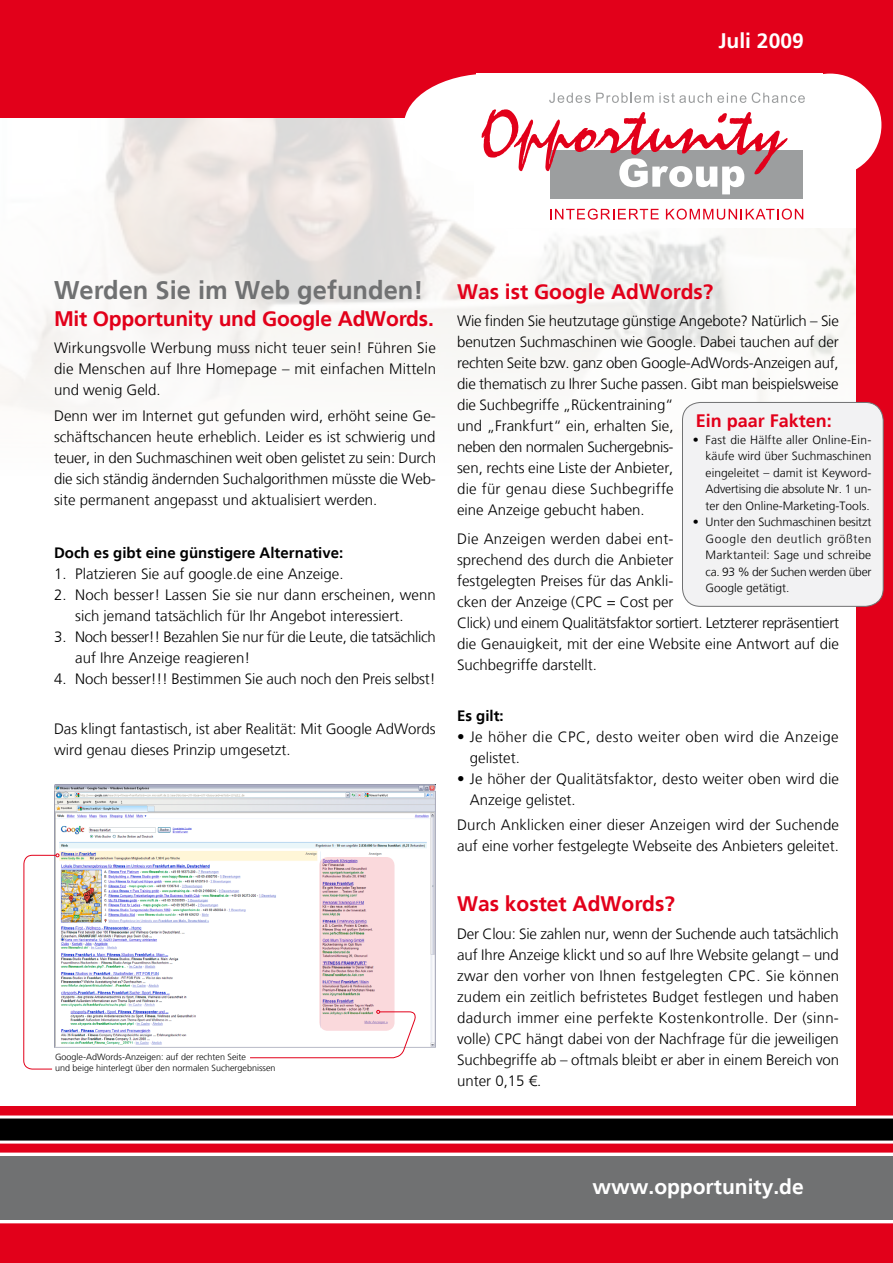
<style>
.page{position:relative;width:893px;height:1263px;background:#e2001a}
.page>*{position:absolute;margin:0;border:0;box-sizing:border-box;transform-origin:0 0}
.t1{font:700 25.5px "Frutiger LT";color:#707172}
.t2{font:700 21px "Frutiger LT";letter-spacing:-.01em;color:#e2001a}
.t3{font:700 21px "Frutiger LT";color:#fff}
.t4{font:700 18px "Frutiger LT";color:#e2001a}
.t5{font:300 15px/21px "Frutiger LT";color:#000}
.t6{font:300 15px/21px "Frutiger LT";letter-spacing:-.02em;color:#000}
.t7{font:300 15px/21px "Frutiger LT";letter-spacing:.025em;color:#000}
.t8{font:700 15px "Frutiger LT";color:#000}
.t9{font:300 12px/16.5px "Frutiger LT";color:#000;text-align:justify}
.t10{font:300 9px/10.8px "Frutiger LT";color:#000}
</style>
<div class="page">
<div style="left:0;top:118px;width:856px;height:988px;background:#fff"></div>
<svg style="left:0;top:1115px;width:893px;height:28px"></svg>
<div style="left:0;top:1155px;width:893px;height:65px;background:#707172"></div>
<hr style="left:0;top:1152px;width:893px;height:3px;background:#fff">
<hr style="left:0;top:1220px;width:893px;height:3px;background:#fff">
<div style="left:779px;top:74px;width:102px;height:102px;background:#fff;border-radius:50%"></div>
<div style="left:404px;top:74px;width:173px;height:103px;background:#fff;border-radius:50%"></div>
<div style="left:477px;top:74px;width:346px;height:103px;background:#fff"></div>
<div style="left:550px;top:150px;width:253px;height:48px;background:#9c9e9f"></div>
<svg style="left:482px;top:109px;width:306px;height:85px"></svg>
<svg style="left:550px;top:209px;width:109px;height:11px"></svg>
<svg style="left:666px;top:209px;width:137px;height:11px"></svg>
<svg style="left:549px;top:93px;width:197px;height:10px"></svg>
<svg style="left:752px;top:92px;width:53px;height:11px"></svg>
<img style="left:54px;top:785px;width:382px;height:262px">
<svg style="left:249px;top:1010px;width:169px;height:48px"></svg>
<svg style="left:319px;top:857px;width:76px;height:174px;fill:#fad9dc"></svg>
<svg style="left:23px;top:853px;width:36px;height:217px"></svg>
<div style="left:682px;top:402px;width:201px;height:204px;background:#f2f2f3;border-radius:18px"></div>
<div style="left:682px;top:402px;width:202px;height:205px;border:1px solid #707172;border-radius:18px"></div>
<h2 class="t3" style="left:718px;top:28px;width:87px">Juli 2009</h2>
<h1 class="t1" style="left:54px;top:275px;width:371px">Werden Sie im Web gefunden!</h1>
<h2 class="t2" style="left:54px;top:306px;width:381px">Mit Opportunity und Google AdWords.</h2>
<p class="t5" style="left:54px;top:338px;width:384px;text-align:justify">Wirkungsvolle Werbung muss nicht teuer sein! Führen Sie die Menschen auf Ihre Homepage – mit einfachen Mitteln und wenig Geld.</p>
<p class="t5" style="left:54px;top:406px;width:384px;text-align:justify">Denn wer im Internet gut gefunden wird, erhöht seine Ge&shy;schäftschancen heute erheblich. Leider es ist schwierig und teuer, in den Suchmaschinen weit oben gelistet zu sein: Durch die sich ständig ändernden Suchalgorithmen müsste die Web&shy;site permanent angepasst und aktualisiert werden.</p>
<p class="t8" style="left:54px;top:543px;width:291px">Doch es gibt eine günstigere Alternative:</p>
<p class="t5" style="left:54px;top:563px;width:291px">1. Platzieren Sie auf google.de eine Anzeige.</p>
<p class="t5" style="left:75px;top:584px;width:362px;text-indent:-21px">2. Noch besser! Lassen Sie sie nur dann erscheinen, wenn sich jemand tatsächlich für Ihr Angebot interessiert.</p>
<p class="t6" style="left:75px;top:626px;width:362px;text-indent:-21px">3. Noch besser!! Bezahlen Sie nur für die Leute, die tatsächlich auf Ihre Anzeige reagieren!</p>
<p class="t5" style="left:54px;top:668px;width:383px">4. Noch besser!!! Bestimmen Sie auch noch den Preis selbst!</p>
<p class="t5" style="left:54px;top:719px;width:383px">Das klingt fantastisch, ist aber Realität: Mit Google AdWords wird genau dieses Prinzip umgesetzt.</p>
<p class="t10" style="left:55px;top:1051px;width:222px">Google-AdWords-Anzeigen: auf der rechten Seite<br>und beige hinterlegt über den normalen Suchergebnissen</p>
<h2 class="t2" style="left:457px;top:279px;width:258px">Was ist Google AdWords?</h2>
<p class="t5" style="left:457px;top:311px;width:383px">Wie finden Sie heutzutage günstige Angebote? Natürlich – Sie benutzen Suchmaschinen wie Google. Dabei tauchen auf der rechten Seite bzw. ganz oben Google-AdWords-Anzeigen auf, die thematisch zu Ihrer Suche passen. Gibt man beispielsweise die Suchbegriffe „Rückentraining“<br>und „Frankfurt“ ein, erhalten Sie,<br>neben den normalen Suchergebnis-<br>sen, rechts eine Liste der Anbieter,<br>die für genau diese Suchbegriffe<br>eine Anzeige gebucht haben.</p>
<p class="t5" style="left:457px;top:528px;width:383px">Die Anzeigen werden dabei ent-<br>sprechend des durch die Anbieter<br>festgelegten Preises für das Ankli-<br>cken der Anzeige (CPC = Cost per<br>Click) und einem Qualitätsfaktor sortiert. Letzterer repräsentiert die Genauigkeit, mit der eine Website eine Antwort auf die Suchbegriffe darstellt.</p>
<p class="t8" style="left:457px;top:707px;width:48px">Es gilt:</p>
<p class="t7" style="left:470px;top:726px;width:370px;text-indent:-13px">• Je höher die CPC, desto weiter oben wird die Anzeige gelistet.</p>
<p class="t5" style="left:470px;top:768px;width:371px;text-indent:-13px">• Je höher der Qualitätsfaktor, desto weiter oben wird die<br>Anzeige gelistet.</p>
<p class="t5" style="left:457px;top:814px;width:383px">Durch Anklicken einer dieser Anzeigen wird der Suchende auf eine vorher festgelegte Webseite des Anbieters geleitet.</p>
<p class="t4" style="left:696px;top:410px;width:138px">Ein paar Fakten:</p>
<p class="t9" style="left:706px;top:431px;width:167px;text-indent:-13px">• Fast die Hälfte aller Online-Ein&shy;käufe wird über Suchmaschinen eingeleitet – damit ist Keyword-Advertising die absolute Nr. 1 un&shy;ter den Online-Marketing-Tools.</p>
<p class="t9" style="left:706px;top:514px;width:167px;text-indent:-13px">• Unter den Suchmaschinen besitzt Google den deutlich größten Marktanteil: Sage und schreibe ca. 93 % der Suchen werden über Google getätigt.</p>
<h2 class="t2" style="left:457px;top:892px;width:219px">Was kostet AdWords?</h2>
<p class="t5" style="left:457px;top:923px;width:384px;text-align:justify">Der Clou: Sie zahlen nur, wenn der Suchende auch tatsächlich auf Ihre Anzeige klickt und so auf Ihre Website gelangt – und zwar den vorher von Ihnen festgelegten CPC. Sie können zudem ein zeitlich befristetes Budget festlegen und haben dadurch immer eine perfekte Kostenkontrolle. Der (sinn&shy;volle) CPC hängt dabei von der Nachfrage für die jeweiligen Suchbegriffe ab – oftmals bleibt er aber in einem Bereich von unter 0,15 €.</p>
<h2 class="t3" style="left:592px;top:1174px;width:213px">www.opportunity.de</h2>
</div>
